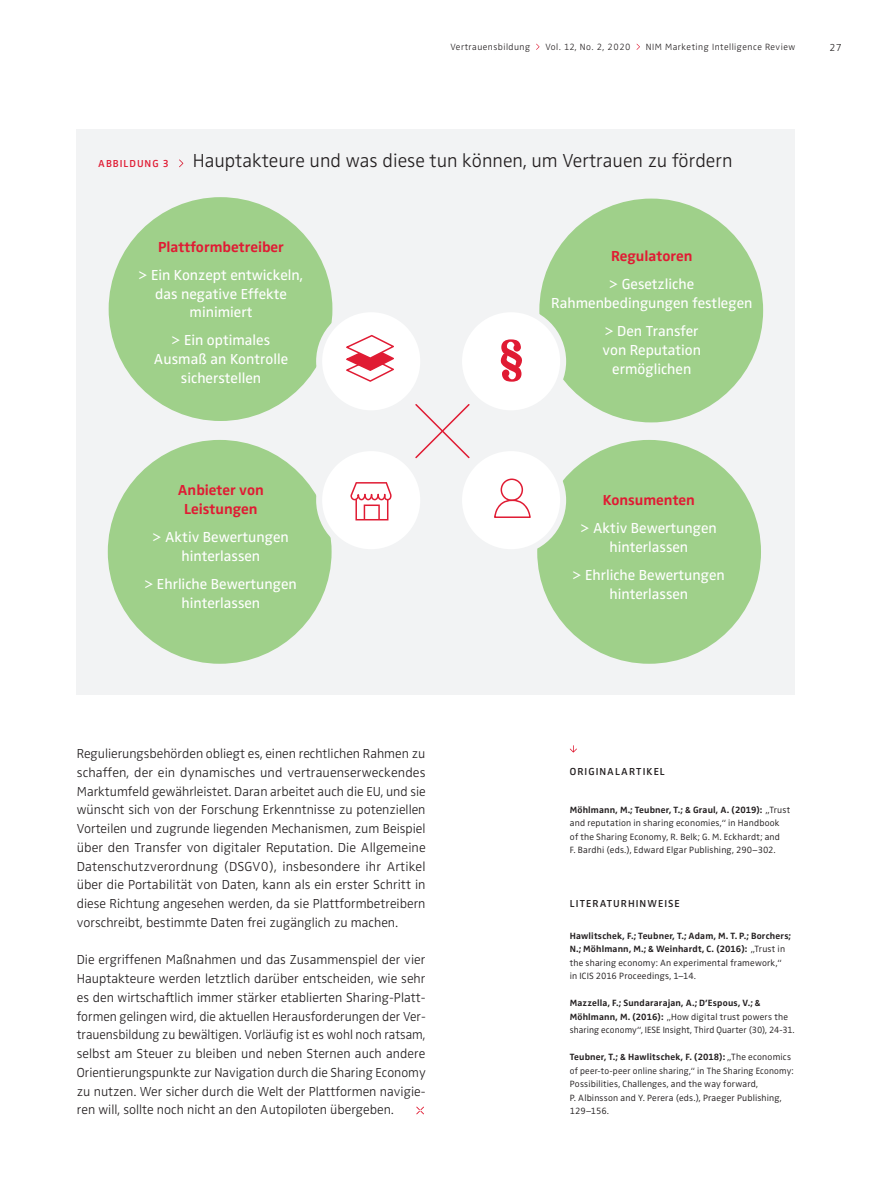
<style>
.page{position:relative;width:893px;height:1191px;background:#fff}
.page>*{position:absolute;margin:0;border:0;box-sizing:border-box;transform-origin:0 0}
.t1{font:300 19.5px "Zwo OT";color:#231f20}
.t2{font:15px/18.8px "Zwo OT";color:#fff;text-align:center}
.t3{font:700 15px/18.8px "Zwo OT";color:#e01b33;text-align:center}
.t4{font:300 13.5px/18.8px "Zwo OT";color:#231f20;text-align:justify}
.t5{font:600 10.5px "Zwo OT";letter-spacing:.1em;color:#231f20}
.t6{font:300 10.5px "Zwo OT";color:#231f20}
.t7{font:300 9.3px/13.5px "Zwo OT";letter-spacing:.02em;color:#231f20}
.t8{font:700 9.3px/13.5px "Zwo OT";letter-spacing:.02em;color:#231f20}
.t9{font:300 9.3px "Zwo OT";letter-spacing:.05em;color:#231f20}
.s1{font-weight:600;font-size:10.5px;color:#e01b33}
.s2{font-weight:700}
.s3{font-weight:300}
</style>
<div class="page">
<div style="left:77px;top:129px;width:718px;height:566px;background:#f2f3f4"></div>
<svg style="left:536px;top:44px;width:3px;height:6px"></svg>
<div style="left:108px;top:440px;width:224px;height:224px;background:#9fd08a;border-radius:50%"></div>
<svg style="left:179px;top:159px;width:4px;height:8px"></svg>
<svg style="left:416px;top:1106px;width:8px;height:8px"></svg>
<div style="left:109px;top:197px;width:223px;height:224px;background:#9fd08a;border-radius:50%"></div>
<div style="left:539px;top:199px;width:224px;height:223px;background:#9fd08a;border-radius:50%"></div>
<div style="left:537px;top:440px;width:224px;height:224px;background:#9fd08a;border-radius:50%"></div>
<svg style="left:570px;top:745px;width:7px;height:7px"></svg>
<svg style="left:316px;top:306px;width:250px;height:249px"></svg>
<p class="t9" style="left:450px;top:41px;width:81px">Vertrauensbildung</p>
<p class="t9" style="left:545px;top:41px;width:87px">Vol. 12, No. 2, 2020</p>
<p class="t9" style="left:646px;top:41px;width:151px">NIM Marketing Intelligence Review</p>
<p class="t6" style="left:829px;top:41px;width:14px">27</p>
<h1 class="t1" style="left:98px;top:149px;width:636px"><span class="s1">ABBILDUNG 3</span> Hauptakteure und was diese tun können, um Vertrauen zu fördern</h1>
<p class="t3" style="left:158px;top:237px;width:127px">Plattformbetreiber</p>
<p class="t2" style="left:139px;top:266px;width:166px">&gt; Ein Konzept entwickeln, das negative Effekte minimiert</p>
<p class="t2" style="left:154px;top:331px;width:136px">&gt; Ein optimales<br>Ausmaß an Kontrolle sicherstellen</p>
<p class="t3" style="left:178px;top:481px;width:88px">Anbieter von<br>Leistungen</p>
<p class="t2" style="left:153px;top:528px;width:137px">&gt; Aktiv Bewertungen hinterlassen</p>
<p class="t2" style="left:145px;top:575px;width:154px">&gt; Ehrliche Bewertungen hinterlassen</p>
<p class="t4" style="left:77px;top:744px;width:350px">Regulierungsbehörden obliegt es, einen rechtlichen Rahmen zu schaffen, der ein dynamisches und vertrauenserweckendes Marktumfeld gewährleistet. Daran arbeitet auch die EU, und sie wünscht sich von der Forschung Erkenntnisse zu potenziellen Vorteilen und zugrunde liegenden Mechanismen, zum Beispiel über den Transfer von digitaler Reputation. Die Allgemeine Datenschutzverordnung (DSGV0), insbesondere ihr Artikel über die Portabilität von Daten, kann als ein erster Schritt in diese Richtung angesehen werden, da sie Plattformbetreibern vorschreibt, bestimmte Daten frei zugänglich zu machen.</p>
<p class="t4" style="left:77px;top:950px;width:350px">Die ergriffenen Maßnahmen und das Zusammenspiel der vier Hauptakteure werden letztlich darüber entscheiden, wie sehr es den wirtschaftlich immer stärker etablierten Sharing-Platt&shy;formen gelingen wird, die aktuellen Herausforderungen der Ver&shy;trauensbildung zu bewältigen. Vorläufig ist es wohl noch ratsam, selbst am Steuer zu bleiben und neben Sternen auch andere Orientierungspunkte zur Navigation durch die Sharing Economy zu nutzen. Wer sicher durch die Welt der Plattformen navigie&shy;ren will, sollte noch nicht an den Autopiloten übergeben.</p>
<p class="t3" style="left:611px;top:247px;width:83px">Regulatoren</p>
<p class="t2" style="left:551px;top:275px;width:203px">&gt; Gesetzliche<br>Rahmenbedingungen festlegen</p>
<p class="t2" style="left:603px;top:322px;width:100px">&gt; Den Transfer von Reputation ermöglichen</p>
<p class="t3" style="left:603px;top:491px;width:94px">Konsumenten</p>
<p class="t2" style="left:581px;top:519px;width:137px">&gt; Aktiv Bewertungen hinterlassen</p>
<p class="t2" style="left:573px;top:566px;width:154px">&gt; Ehrliche Bewertungen hinterlassen</p>
<p class="t5" style="left:570px;top:765px;width:96px">ORIGINALARTIKEL</p>
<p class="t7" style="left:570px;top:803px;width:222px"><span class="s2">Möhlmann, M.; Teubner, T.; &amp; Graul, A. (2019):</span> „Trust and reputation in sharing economies,“ in Handbook of the Sharing Economy, R. Belk; G. M. Eckhardt; and<br>F. Bardhi (eds.), Edward Elgar Publishing, 290–302.</p>
<p class="t5" style="left:570px;top:897px;width:111px">LITERATURHINWEISE</p>
<p class="t8" style="left:570px;top:929px;width:223px">Hawlitschek, F.; Teubner, T.; Adam, M. T. P.; Borchers; N.; Möhlmann, M.; &amp; Weinhardt, C. (2016): <span class="s3">„Trust in the sharing economy: An experimental framework,“ in ICIS 2016 Proceedings, 1–14.</span></p>
<p class="t7" style="left:570px;top:996px;width:226px"><span class="s2">Mazzella, F.; Sundararajan, A.; D’Espous, V.; &amp;<br>Möhlmann, M. (2016):</span> „How digital trust powers the sharing economy“, IESE Insight, Third Quarter (30), 24-31.</p>
<p class="t7" style="left:570px;top:1050px;width:225px"><span class="s2">Teubner, T.; &amp; Hawlitschek, F. (2018):</span> „The economics of peer-to-peer online sharing,“ in The Sharing Economy:<br>Possibilities, Challenges, and the way forward,<br>P. Albinsson and Y. Perera (eds.), Praeger Publishing, 129–156.</p>
</div>
